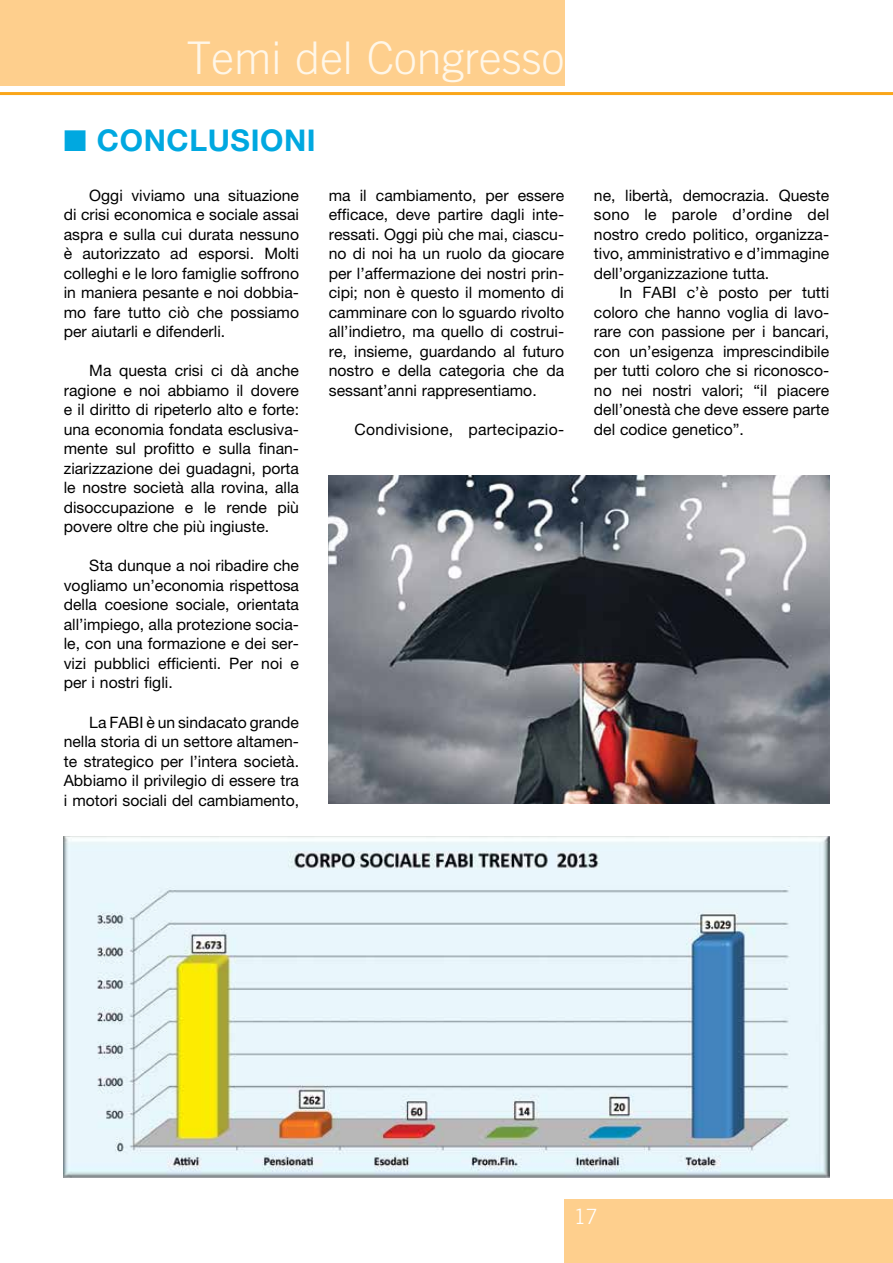
<style>
.page{position:relative;width:893px;height:1263px;background:#fff}
.page>*{position:absolute;margin:0;border:0;box-sizing:border-box;transform-origin:0 0}
.t1{font:300 45px "Trade Gothic";color:#fff7e9}
.t2{font:700 30px "Helvetica Neue";letter-spacing:.02em;color:#00a8e0}
.t3{font:300 21px "Trade Gothic";color:#fff}
.t4{font:15.75px/19.5px "Helvetica Neue";color:#000;text-align:justify}
.t5{font:15.75px "Helvetica Neue";letter-spacing:.02em;color:#000}
</style>
<div class="page">
<div style="left:564px;top:1199px;width:329px;height:64px;background:#fecf8d"></div>
<div style="left:0;top:0;width:564px;height:85px;background:#fecf8d"></div>
<hr style="left:0;top:92px;width:893px;height:3px;background:#faa61a">
<img style="left:64px;top:836px;width:765px;height:341px">
<img style="left:329px;top:475px;width:500px;height:329px">
<h1 class="t1" style="left:187px;top:31px;width:379px">Temi del Congresso</h1>
<h2 class="t2" style="left:64px;top:122px;width:249px">■ CONCLUSIONI</h2>
<p class="t4" style="left:64px;top:185px;width:237px;text-indent:26px">Oggi viviamo una situazione di crisi economica e sociale assai aspra e sulla cui durata nessuno è autorizzato ad esporsi. Molti colleghi e le loro famiglie soffrono in maniera pesante e noi dobbia&shy;mo fare tutto ciò che possiamo per aiutarli e difenderli.</p>
<p class="t4" style="left:64px;top:361px;width:237px;text-indent:26px">Ma questa crisi ci dà anche ragione e noi abbiamo il dovere e il diritto di ripeterlo alto e forte: una economia fondata esclusiva&shy;mente sul profitto e sulla finan&shy;ziarizzazione dei guadagni, porta le nostre società alla rovina, alla disoccupazione e le rende più povere oltre che più ingiuste.</p>
<p class="t4" style="left:64px;top:556px;width:237px;text-indent:26px">Sta dunque a noi ribadire che vogliamo un’economia rispettosa della coesione sociale, orientata all’impiego, alla protezione socia&shy;le, con una formazione e dei ser&shy;vizi pubblici efficienti. Per noi e per i nostri figli.</p>
<p class="t4" style="left:64px;top:712px;width:237px;text-indent:26px">La FABI è un sindacato grande nella storia di un settore altamen&shy;te strategico per l’intera società.<br>Abbiamo il privilegio di essere tra i motori sociali del cambiamento,</p>
<p class="t4" style="left:329px;top:185px;width:237px">ma il cambiamento, per essere efficace, deve partire dagli inte&shy;ressati. Oggi più che mai, ciascu&shy;no di noi ha un ruolo da giocare per l’affermazione dei nostri prin&shy;cipi; non è questo il momento di camminare con lo sguardo rivolto all’indietro, ma quello di costrui&shy;re, insieme, guardando al futuro nostro e della categoria che da sessant’anni rappresentiamo.</p>
<p class="t5" style="left:354px;top:420px;width:211px">Condivisione, partecipazio-</p>
<p class="t4" style="left:594px;top:185px;width:237px">ne, libertà, democrazia. Queste sono le parole d’ordine del nostro credo politico, organizza&shy;tivo, amministrativo e d’immagine dell’organizzazione tutta.</p>
<p class="t4" style="left:594px;top:283px;width:237px;text-indent:26px">In FABI c’è posto per tutti coloro che hanno voglia di lavo&shy;rare con passione per i bancari, con un’esigenza imprescindibile per tutti coloro che si riconosco&shy;no nei nostri valori; “il piacere dell’onestà che deve essere parte del codice genetico”.</p>
<h3 class="t3" style="left:574px;top:1204px;width:25px">17</h3>
</div>
